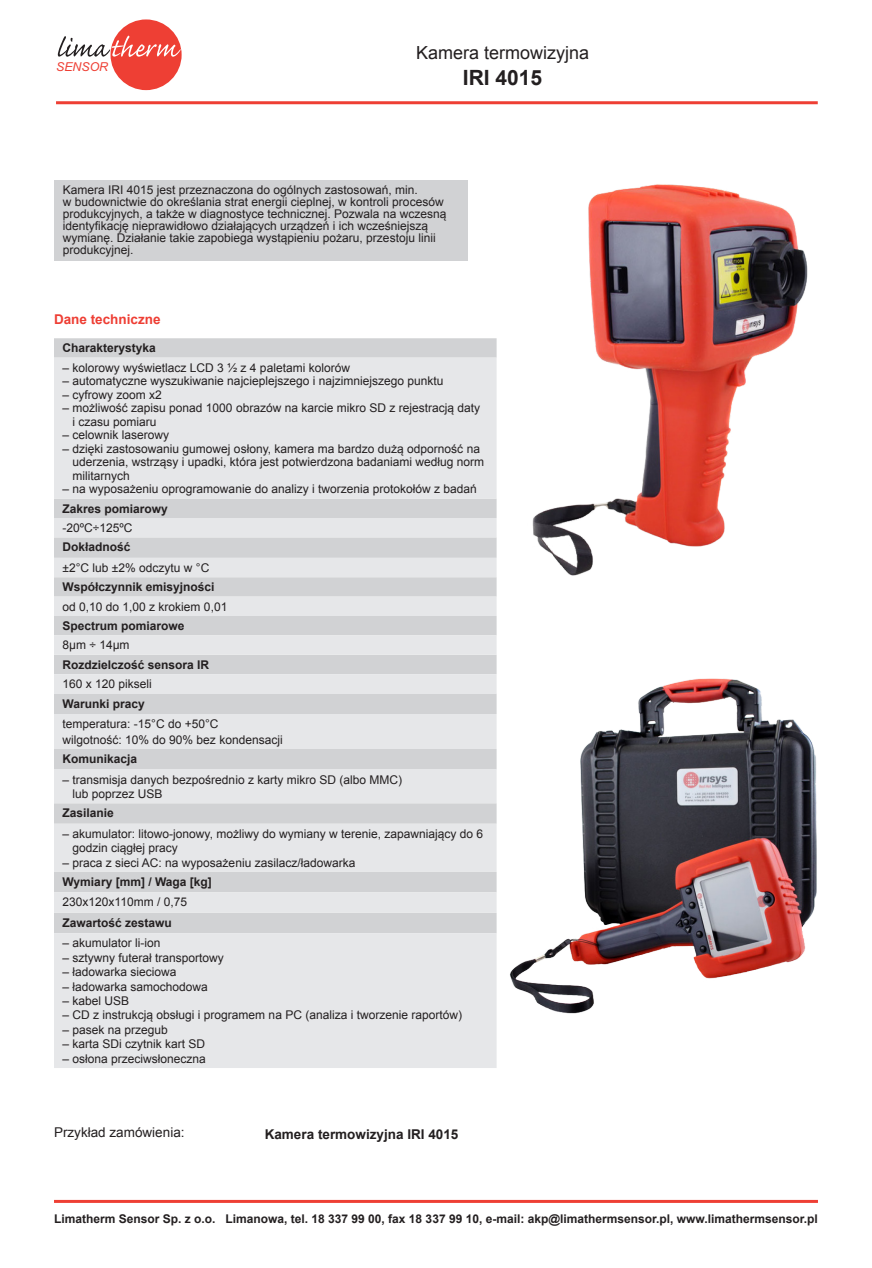
<style>
.page{position:relative;width:872px;height:1268px;background:#fff}
.page>*{position:absolute;margin:0;border:0;box-sizing:border-box;transform-origin:0 0}
.Do_spisu_treści{font:700 21px "Arial";color:#231f20}
.Do_spisu_treści-2{font:18px "Arial";color:#231f20}
.t1{font:700 13.5px "Arial";color:#231f20}
.t2{font:13.5px "Arial";color:#231f20}
.Do_spisu_treści-3{font:700 13.5px "Arial";color:#ee3e34}
.t3{font:italic 12.3px "Arial";color:#ee3f34}
.Do_spisu_treści-4{font:12px/12px "Arial";color:#231f20}
.Do_spisu_treści-5{font:700 12px "Arial";color:#231f20}
.Tabela_S{font:12px "Arial";color:#231f20}
</style>
<div class="page">
<hr style="left:54px;top:1199px;width:764px;height:3px;background:#ee3f34">
<div style="left:110px;top:19px;width:72px;height:71px;background:#ee3f34;border-radius:50%"></div>
<svg style="left:58px;top:36px;width:123px;height:21px"></svg>
<hr style="left:56px;top:101px;width:761px;height:3px;background:#ee3f34">
<div style="left:54px;top:338px;width:442px;height:19px;background:#d1d2d4"></div>
<svg style="left:54px;top:357px;width:442px;height:710px;background:#e0e1e3"></svg>
<img style="left:532px;top:184px;width:276px;height:392px">
<img style="left:510px;top:678px;width:307px;height:336px">
<div style="left:54px;top:180px;width:414px;height:80px;background:#d1d2d4"></div>
<p class="t3" style="left:56px;top:58px;width:54px">SENSOR</p>
<p class="Do_spisu_treści-2" style="left:416px;top:41px;width:175px">Kamera termowizyjna</p>
<p class="Do_spisu_treści" style="left:463px;top:63px;width:81px">IRI 4015</p>
<p class="Do_spisu_treści-4" style="left:63px;top:184px;width:356px">Kamera IRI 4015 jest przeznaczona do ogólnych zastosowań, min.</p>
<p class="Do_spisu_treści-4" style="left:63px;top:196px;width:385px">w budownictwie do określania strat energii cieplnej, w kontroli procesów produkcyjnych, a także w diagnostyce technicznej. Pozwala na wczesną identyfikację nieprawidłowo działających urządzeń i ich wcześniejszą wymianę. Działanie takie zapobiega wystąpieniu pożaru, przestoju linii produkcyjnej.</p>
<p class="Do_spisu_treści-3" style="left:54px;top:310px;width:108px">Dane techniczne</p>
<p class="Do_spisu_treści-5" style="left:63px;top:340px;width:95px">Charakterystyka</p>
<p class="Do_spisu_treści-4" style="left:63px;top:361px;width:289px">– kolorowy wyświetlacz LCD 3 ½ z 4 paletami kolorów</p>
<p class="Do_spisu_treści-4" style="left:63px;top:375px;width:382px">– automatyczne wyszukiwanie najcieplejszego i najzimniejszego punktu</p>
<p class="Do_spisu_treści-4" style="left:63px;top:388px;width:101px">– cyfrowy zoom x2</p>
<p class="Do_spisu_treści-4" style="left:63px;top:402px;width:419px">– możliwość zapisu ponad 1000 obrazów na karcie mikro SD z rejestracją daty</p>
<p class="Do_spisu_treści-4" style="left:73px;top:415px;width:86px">i czasu pomiaru</p>
<p class="Do_spisu_treści-4" style="left:63px;top:429px;width:108px">– celownik laserowy</p>
<p class="Do_spisu_treści-4" style="left:63px;top:442px;width:419px">– dzięki zastosowaniu gumowej osłony, kamera ma bardzo dużą odporność na</p>
<p class="Do_spisu_treści-4" style="left:73px;top:456px;width:413px">uderzenia, wstrząsy i upadki, która jest potwierdzona badaniami według norm</p>
<p class="Do_spisu_treści-4" style="left:73px;top:469px;width:59px">militarnych</p>
<p class="Do_spisu_treści-4" style="left:63px;top:483px;width:416px">– na wyposażeniu oprogramowanie do analizy i tworzenia protokołów z badań</p>
<p class="Do_spisu_treści-5" style="left:63px;top:500px;width:107px">Zakres pomiarowy</p>
<p class="Do_spisu_treści-4" style="left:63px;top:522px;width:72px">-20ºC÷125ºC</p>
<p class="Do_spisu_treści-5" style="left:63px;top:539px;width:70px">Dokładność</p>
<p class="Do_spisu_treści-4" style="left:63px;top:561px;width:148px">±2°C lub ±2% odczytu w °C</p>
<p class="Do_spisu_treści-5" style="left:63px;top:579px;width:154px">Współczynnik emisyjności</p>
<p class="Do_spisu_treści-4" style="left:63px;top:600px;width:166px">od 0,10 do 1,00 z krokiem 0,01</p>
<p class="Do_spisu_treści-5" style="left:63px;top:617px;width:124px">Spectrum pomiarowe</p>
<p class="Do_spisu_treści-4" style="left:63px;top:639px;width:69px">8μm ÷ 14μm</p>
<p class="Do_spisu_treści-5" style="left:63px;top:656px;width:148px">Rozdzielczość sensora IR</p>
<p class="Do_spisu_treści-4" style="left:63px;top:678px;width:91px">160 x 120 pikseli</p>
<p class="Do_spisu_treści-5" style="left:63px;top:695px;width:84px">Warunki pracy</p>
<p class="Tabela_S" style="left:63px;top:715px;width:157px">temperatura: -15°C do +50°C</p>
<p class="Tabela_S" style="left:63px;top:731px;width:222px">wilgotność: 10% do 90% bez kondensacji</p>
<p class="Do_spisu_treści-5" style="left:63px;top:750px;width:76px">Komunikacja</p>
<p class="Do_spisu_treści-4" style="left:63px;top:773px;width:341px">– transmisja danych bezpośrednio z karty mikro SD (albo MMC)</p>
<p class="Do_spisu_treści-4" style="left:73px;top:787px;width:92px">lub poprzez USB</p>
<p class="Do_spisu_treści-5" style="left:63px;top:805px;width:53px">Zasilanie</p>
<p class="Do_spisu_treści-4" style="left:63px;top:827px;width:422px">– akumulator: litowo-jonowy, możliwy do wymiany w terenie, zapawniający do 6</p>
<p class="Do_spisu_treści-4" style="left:73px;top:842px;width:107px">godzin ciągłej pracy</p>
<p class="Do_spisu_treści-4" style="left:63px;top:856px;width:294px">– praca z sieci AC: na wyposażeniu zasilacz/ładowarka</p>
<p class="Do_spisu_treści-5" style="left:63px;top:873px;width:151px">Wymiary [mm] / Waga [kg]</p>
<p class="Do_spisu_treści-4" style="left:63px;top:896px;width:126px">230x120x110mm / 0,75</p>
<p class="Do_spisu_treści-5" style="left:63px;top:914px;width:111px">Zawartość zestawu</p>
<p class="Do_spisu_treści-4" style="left:63px;top:937px;width:100px">– akumulator li-ion</p>
<p class="Do_spisu_treści-4" style="left:63px;top:951px;width:163px">– sztywny futerał transportowy</p>
<p class="Do_spisu_treści-4" style="left:63px;top:965px;width:116px">– ładowarka sieciowa</p>
<p class="Do_spisu_treści-4" style="left:63px;top:980px;width:147px">– ładowarka samochodowa</p>
<p class="Do_spisu_treści-4" style="left:63px;top:994px;width:68px">– kabel USB</p>
<p class="Do_spisu_treści-4" style="left:63px;top:1009px;width:401px">– CD z instrukcją obsługi i programem na PC (analiza i tworzenie raportów)</p>
<p class="Do_spisu_treści-4" style="left:63px;top:1023px;width:107px">– pasek na przegub</p>
<p class="Do_spisu_treści-4" style="left:63px;top:1037px;width:144px">– karta SDi czytnik kart SD</p>
<p class="Do_spisu_treści-4" style="left:63px;top:1052px;width:145px">– osłona przeciwsłoneczna</p>
<p class="t2" style="left:54px;top:1123px;width:132px">Przykład zamówienia:</p>
<p class="t1" style="left:265px;top:1124px;width:195px">Kamera termowizyjna IRI 4015</p>
<p class="Do_spisu_treści-5" style="left:54px;top:1209px;width:765px">Limatherm Sensor Sp. z o.o. Limanowa, tel. 18 337 99 00, fax 18 337 99 10, e-mail: akp@limathermsensor.pl, www.limathermsensor.pl</p>
</div>
